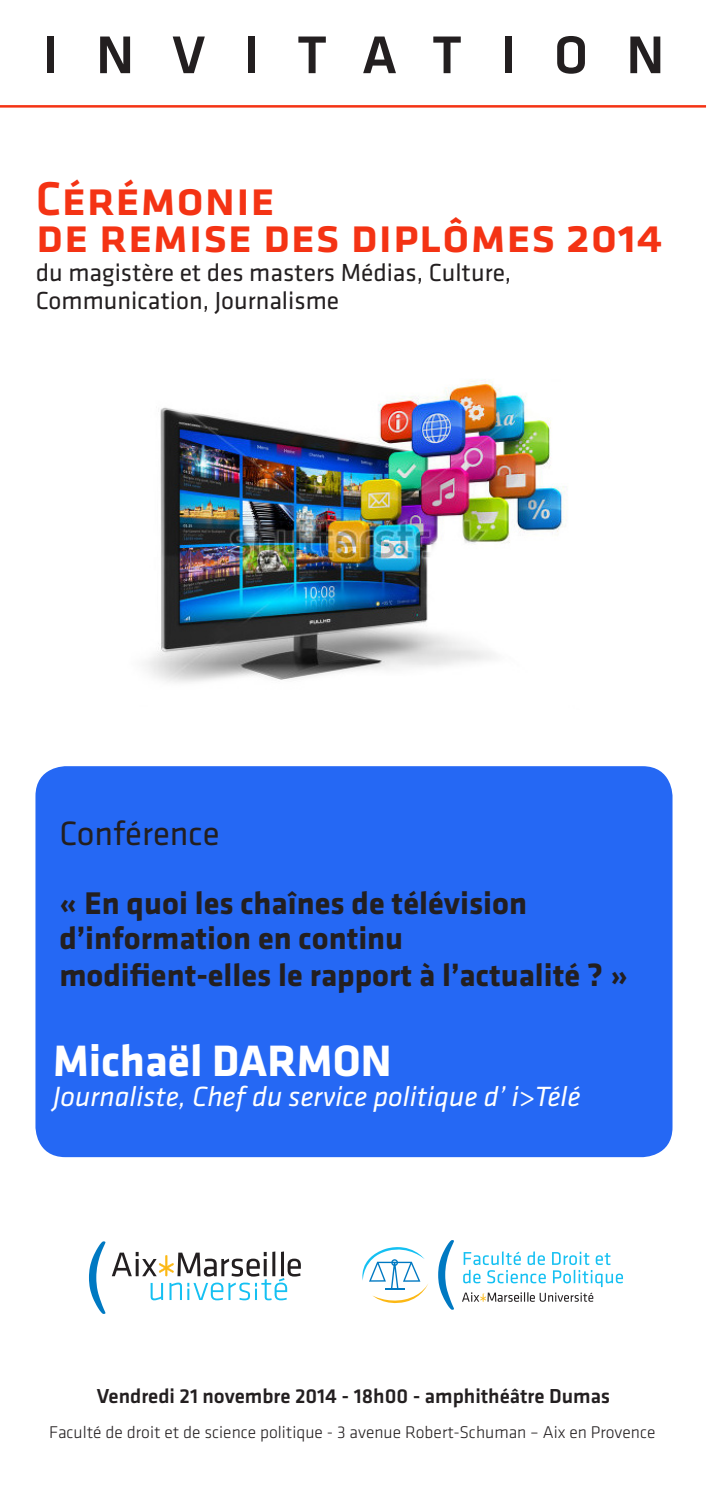
<style>
.page{position:relative;width:708px;height:1489px;background:#fff}
.page>*{position:absolute;margin:0;border:0;box-sizing:border-box;transform-origin:0 0}
.t1{font:500 55px "Klavika";letter-spacing:.69em;color:#231f20}
.t2{font:500 49.25px "Klavika";color:#f43314}
.t3{font:700 45.5px "Klavika";color:#fff}
.t4{font:35px "Klavika";color:#231f20}
.t5{font:700 32.5px "Klavika";color:#231f20}
.t6{font:italic 28.75px "Klavika";color:#fff}
.t7{font:25.5px "Klavika";color:#231f20}
.t8{font:500 21px "Klavika";color:#231f20}
.t9{font:300 17.5px "Klavika";color:#231f20}
</style>
<div class="page">
<img style="left:145px;top:380px;width:421px;height:303px">
<hr style="left:0;top:105px;width:705px;height:3px;background:#f43314">
<svg style="left:112px;top:1251px;width:188px;height:49px"></svg>
<svg style="left:89px;top:1241px;width:16px;height:72px"></svg>
<svg style="left:438px;top:1240px;width:15px;height:69px"></svg>
<svg style="left:462px;top:1251px;width:160px;height:50px"></svg>
<svg style="left:362px;top:1247px;width:66px;height:57px"></svg>
<div style="left:35px;top:766px;width:637px;height:391px;background:#2568f4;border-radius:30px"></div>
<p class="t1" style="left:42px;top:25px;width:623px">INVITATION</p>
<p class="t2" style="left:36px;top:172px;width:240px">Cérémonie</p>
<p class="t2" style="left:36px;top:209px;width:627px">de remise des diplômes 2014</p>
<p class="t7" style="left:36px;top:258px;width:476px">du magistère et des masters Médias, Culture,</p>
<p class="t7" style="left:36px;top:287px;width:304px">Communication, Journalisme</p>
<p class="t4" style="left:59px;top:814px;width:162px">Conférence</p>
<p class="t5" style="left:59px;top:885px;width:469px">« En quoi les chaînes de télévision</p>
<p class="t5" style="left:59px;top:920px;width:345px">d’information en continu</p>
<p class="t5" style="left:59px;top:957px;width:569px">modifient-elles le rapport à l’actualité ? »</p>
<p class="t3" style="left:53px;top:1035px;width:340px">Michaël DARMON</p>
<p class="t6" style="left:53px;top:1081px;width:528px">Journaliste, Chef du service politique d’ i&gt;Télé</p>
<p class="t8" style="left:97px;top:1384px;width:514px">Vendredi 21 novembre 2014 - 18h00 - amphithéâtre Dumas</p>
<p class="t9" style="left:49px;top:1421px;width:607px">Faculté de droit et de science politique - 3 avenue Robert-Schuman – Aix en Provence</p>
</div>
